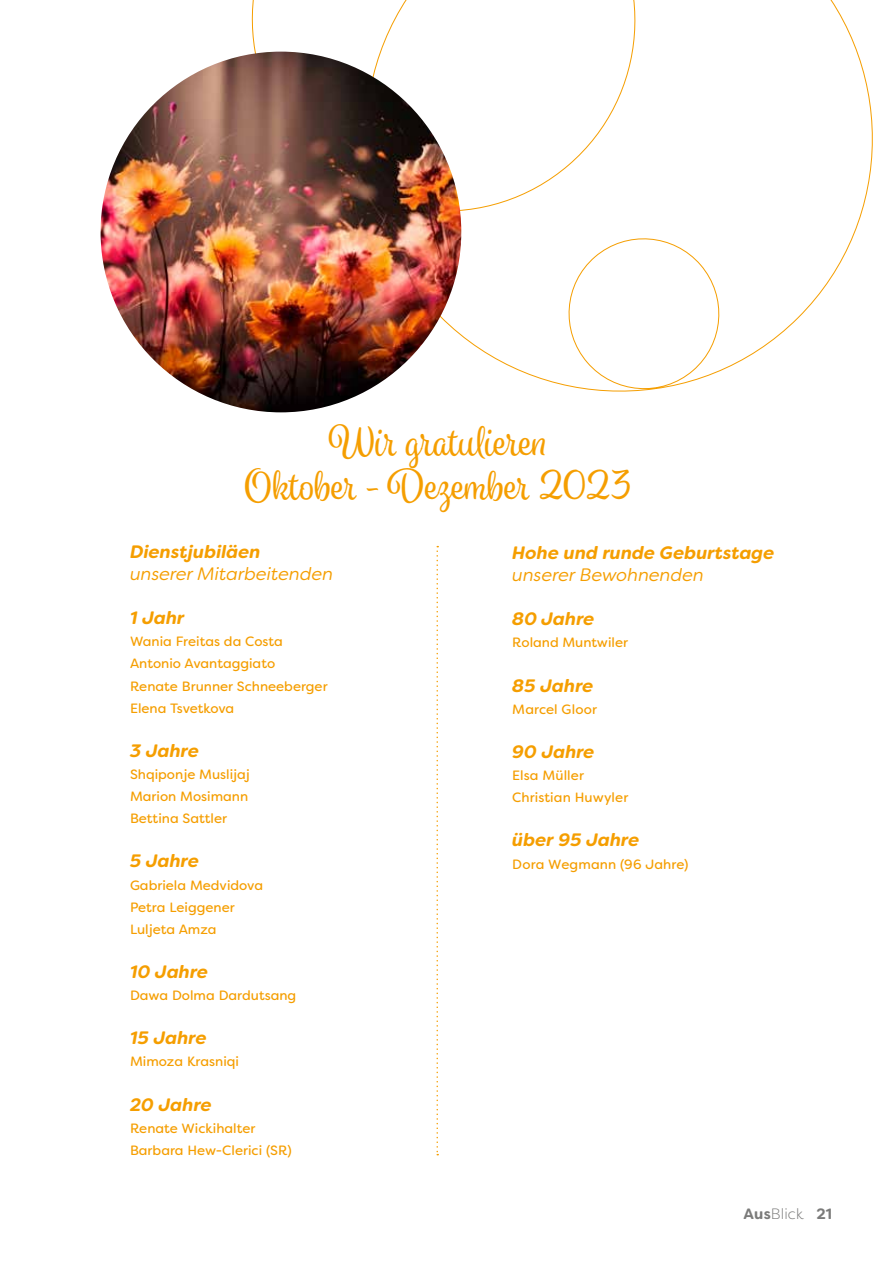
<style>
.page{position:relative;width:893px;height:1263px;background:#fff}
.page>*{position:absolute;margin:0;border:0;box-sizing:border-box;transform-origin:0 0}
.t1{font:41.25px/43.8px "Spumante";color:#f59e00;text-align:center}
.t2{font:italic 700 18px "Filson Soft";letter-spacing:.005em;color:#f59e00}
.t3{font:italic 18px "Filson Soft";color:#f59e00}
.t4{font:700 15px "Filson Soft";color:#7b7b7a}
.t5{font:13.5px/22px "Filson Soft";color:#f59e00}
.s1{font-weight:300}
</style>
<div class="page">
<svg style="left:230px;top:0;width:643px;height:413px"></svg>
<img style="left:101px;top:52px;width:360px;height:360px;border-radius:180px">
<svg style="left:436px;top:546px;width:2px;height:609px"></svg>
<h1 class="t1" style="left:245px;top:419px;width:387px">Wir gratulieren<br>Oktober - Dezember 2023</h1>
<h2 class="t2" style="left:130px;top:540px;width:132px">Dienstjubiläen</h2>
<h2 class="t3" style="left:130px;top:562px;width:205px">unserer Mitarbeitenden</h2>
<h2 class="t2" style="left:130px;top:606px;width:56px">1 Jahr</h2>
<p class="t5" style="left:130px;top:630px;width:199px">Wania Freitas da Costa<br>Antonio Avantaggiato<br>Renate Brunner Schneeberger<br>Elena Tsvetkova</p>
<h2 class="t2" style="left:130px;top:739px;width:70px">3 Jahre</h2>
<p class="t5" style="left:130px;top:763px;width:121px">Shqiponje Muslijaj<br>Marion Mosimann<br>Bettina Sattler</p>
<h2 class="t2" style="left:130px;top:849px;width:70px">5 Jahre</h2>
<p class="t5" style="left:130px;top:874px;width:134px">Gabriela Medvidova<br>Petra Leiggener<br>Luljeta Amza</p>
<h2 class="t2" style="left:130px;top:960px;width:80px">10 Jahre</h2>
<p class="t5" style="left:130px;top:984px;width:168px">Dawa Dolma Dardutsang</p>
<h2 class="t2" style="left:130px;top:1026px;width:78px">15 Jahre</h2>
<p class="t5" style="left:130px;top:1051px;width:111px">Mimoza Krasniqi</p>
<h2 class="t2" style="left:130px;top:1093px;width:83px">20 Jahre</h2>
<p class="t5" style="left:130px;top:1117px;width:163px">Renate Wickihalter<br>Barbara Hew-Clerici (SR)</p>
<h2 class="t2" style="left:512px;top:541px;width:264px">Hohe und runde Geburtstage</h2>
<h2 class="t3" style="left:512px;top:563px;width:193px">unserer Bewohnenden</h2>
<h2 class="t2" style="left:512px;top:607px;width:84px">80 Jahre</h2>
<p class="t5" style="left:512px;top:632px;width:117px">Roland Muntwiler</p>
<h2 class="t2" style="left:512px;top:674px;width:83px">85 Jahre</h2>
<p class="t5" style="left:512px;top:698px;width:86px">Marcel Gloor</p>
<h2 class="t2" style="left:512px;top:740px;width:84px">90 Jahre</h2>
<p class="t5" style="left:512px;top:764px;width:118px">Elsa Müller<br>Christian Huwyler</p>
<h2 class="t2" style="left:512px;top:828px;width:129px">über 95 Jahre</h2>
<p class="t5" style="left:512px;top:853px;width:178px">Dora Wegmann (96 Jahre)</p>
<p class="t4" style="left:744px;top:1204px;width:90px">Aus<span class="s1">Blick</span> 21</p>
</div>
